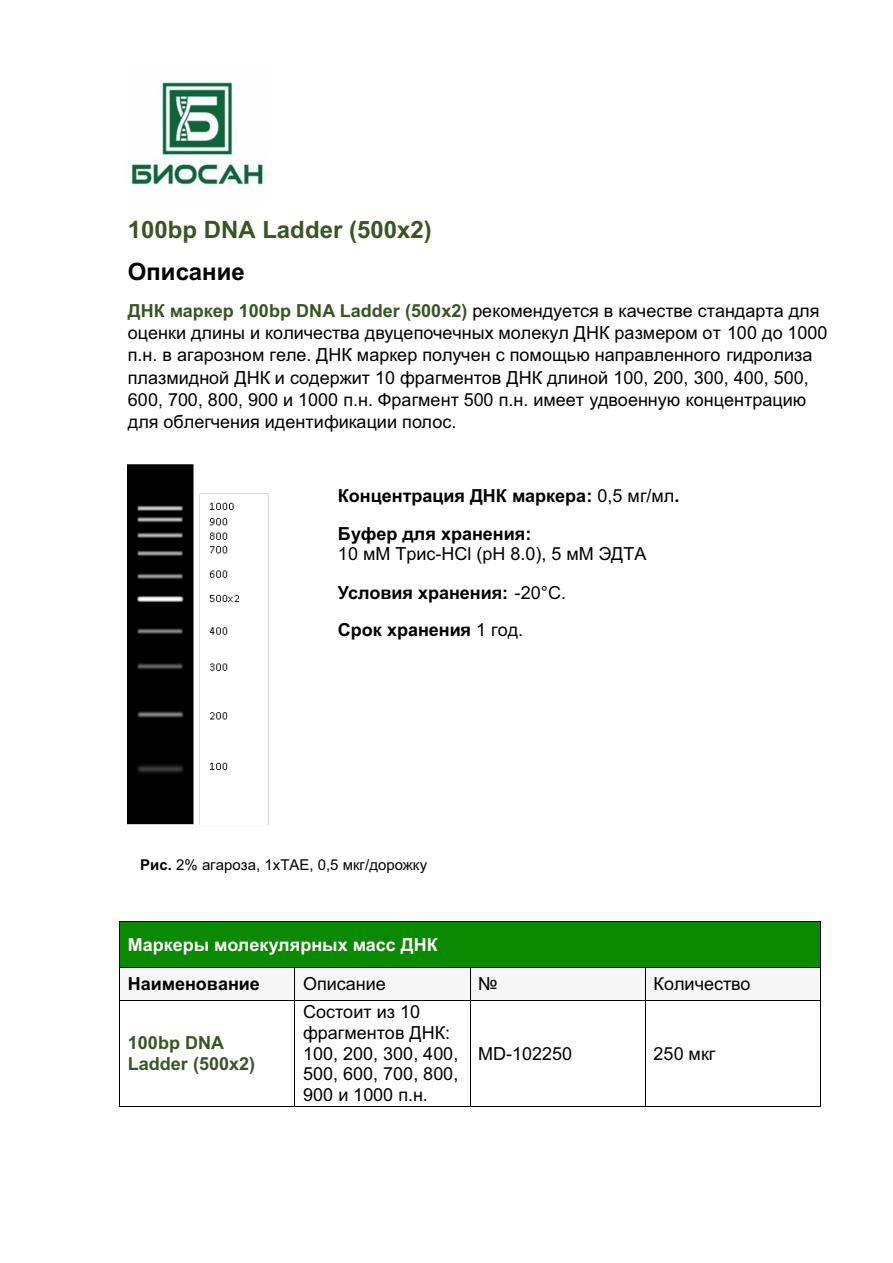
<style>
.page{position:relative;width:893px;height:1263px;background:#fff}
.page>*{position:absolute;margin:0;border:0;box-sizing:border-box;transform-origin:0 0}
.t1{font:700 24px "Arial";color:#385623}
.t2{font:700 24px "Arial";color:#000}
.t3{font:18px/22.4px "Arial";color:#000}
.t4{font:700 18px/38px "Arial";color:#000}
.t5{font:700 18px "Arial";color:#fff}
.t6{font:700 18px/20.7px "Arial";color:#385623}
.t7{font:15px "Arial";color:#000}
.s1{font-weight:700;color:#385623}
.s2{font-weight:400}
.s3{font-weight:700}
</style>
<div class="page">
<div style="left:120px;top:922px;width:700px;height:45px;background:#0a8a00"></div>
<hr style="left:120px;top:921px;width:700px;height:1px;background:#000">
<hr style="left:119px;top:922px;width:1px;height:45px;background:#000">
<hr style="left:820px;top:922px;width:1px;height:45px;background:#000">
<div style="left:120px;top:968px;width:175px;height:32px;background:#f6f6f6"></div>
<div style="left:295px;top:968px;width:175px;height:32px;background:#f6f6f6"></div>
<div style="left:471px;top:968px;width:174px;height:32px;background:#f6f6f6"></div>
<div style="left:646px;top:968px;width:174px;height:32px;background:#f6f6f6"></div>
<hr style="left:120px;top:967px;width:175px;height:1px;background:#000">
<hr style="left:295px;top:967px;width:175px;height:1px;background:#000">
<hr style="left:471px;top:967px;width:174px;height:1px;background:#000">
<hr style="left:646px;top:967px;width:174px;height:1px;background:#000">
<hr style="left:119px;top:968px;width:1px;height:32px;background:#000">
<hr style="left:295px;top:968px;width:1px;height:32px;background:#000">
<hr style="left:470px;top:968px;width:1px;height:32px;background:#000">
<hr style="left:645px;top:968px;width:1px;height:32px;background:#000">
<hr style="left:820px;top:968px;width:1px;height:32px;background:#000">
<hr style="left:120px;top:1000px;width:175px;height:1px;background:#000">
<hr style="left:295px;top:1000px;width:175px;height:1px;background:#000">
<hr style="left:471px;top:1000px;width:174px;height:1px;background:#000">
<hr style="left:646px;top:1000px;width:174px;height:1px;background:#000">
<hr style="left:119px;top:1000px;width:1px;height:106px;background:#000">
<hr style="left:120px;top:1106px;width:175px;height:1px;background:#000">
<hr style="left:295px;top:1000px;width:1px;height:106px;background:#000">
<hr style="left:295px;top:1106px;width:175px;height:1px;background:#000">
<hr style="left:470px;top:1000px;width:1px;height:106px;background:#000">
<hr style="left:471px;top:1106px;width:174px;height:1px;background:#000">
<hr style="left:645px;top:1000px;width:1px;height:106px;background:#000">
<hr style="left:646px;top:1106px;width:174px;height:1px;background:#000">
<hr style="left:820px;top:1000px;width:1px;height:106px;background:#000">
<img style="left:130px;top:81px;width:134px;height:104px">
<img style="left:128px;top:464px;width:141px;height:361px">
<h1 class="t1" style="left:128px;top:221px;width:306px">100bp DNA Ladder (500х2)</h1>
<h1 class="t2" style="left:128px;top:263px;width:118px">Описание</h1>
<p class="t3" style="left:128px;top:301px;width:701px"><span class="s1">ДНК маркер 100bp DNA Ladder (500х2)</span> рекомендуется в качестве стандарта для оценки длины и количества двуцепочечных молекул ДНК размером от 100 до 1000 п.н. в агарозном геле. ДНК маркер получен с помощью направленного гидролиза плазмидной ДНК и содержит 10 фрагментов ДНК длиной 100, 200, 300, 400, 500, 600, 700, 800, 900 и 1000 п.н. Фрагмент 500 п.н. имеет удвоенную концентрацию для облегчения идентификации полос.</p>
<p class="t4" style="left:338px;top:478px;width:343px">Концентрация ДНК маркера: <span class="s2">0,5 мг/мл</span>.<br>Буфер для хранения:</p>
<p class="t3" style="left:338px;top:537px;width:310px;line-height:38px">10 мM Трис-HCl (pH 8.0), 5 мM ЭДТА<br><span class="s3">Условия хранения:</span> -20°C.<br><span class="s3">Срок хранения</span> 1 год.</p>
<p class="t7" style="left:140px;top:859px;width:288px"><span class="s3">Рис.</span> 2% агароза, 1xTAE, 0,5 мкг/дорожку</p>
<p class="t5" style="left:128px;top:938px;width:311px">Маркеры молекулярных масс ДНК</p>
<p class="t4" style="left:128px;top:967px;width:134px">Наименование</p>
<p class="t3" style="left:303px;top:974px;width:84px">Описание</p>
<p class="t3" style="left:478px;top:974px;width:21px">№</p>
<p class="t3" style="left:654px;top:974px;width:99px">Количество</p>
<p class="t6" style="left:128px;top:1034px;width:129px">100bp DNA<br>Ladder (500х2)</p>
<p class="t3" style="left:303px;top:1003px;width:157px;line-height:20.7px">Состоит из 10 фрагментов ДНК:<br>100, 200, 300, 400,<br>500, 600, 700, 800,<br>900 и 1000 п.н.</p>
<p class="t3" style="left:478px;top:1044px;width:95px">MD-102250</p>
<p class="t3" style="left:654px;top:1044px;width:63px">250 мкг</p>
</div>
